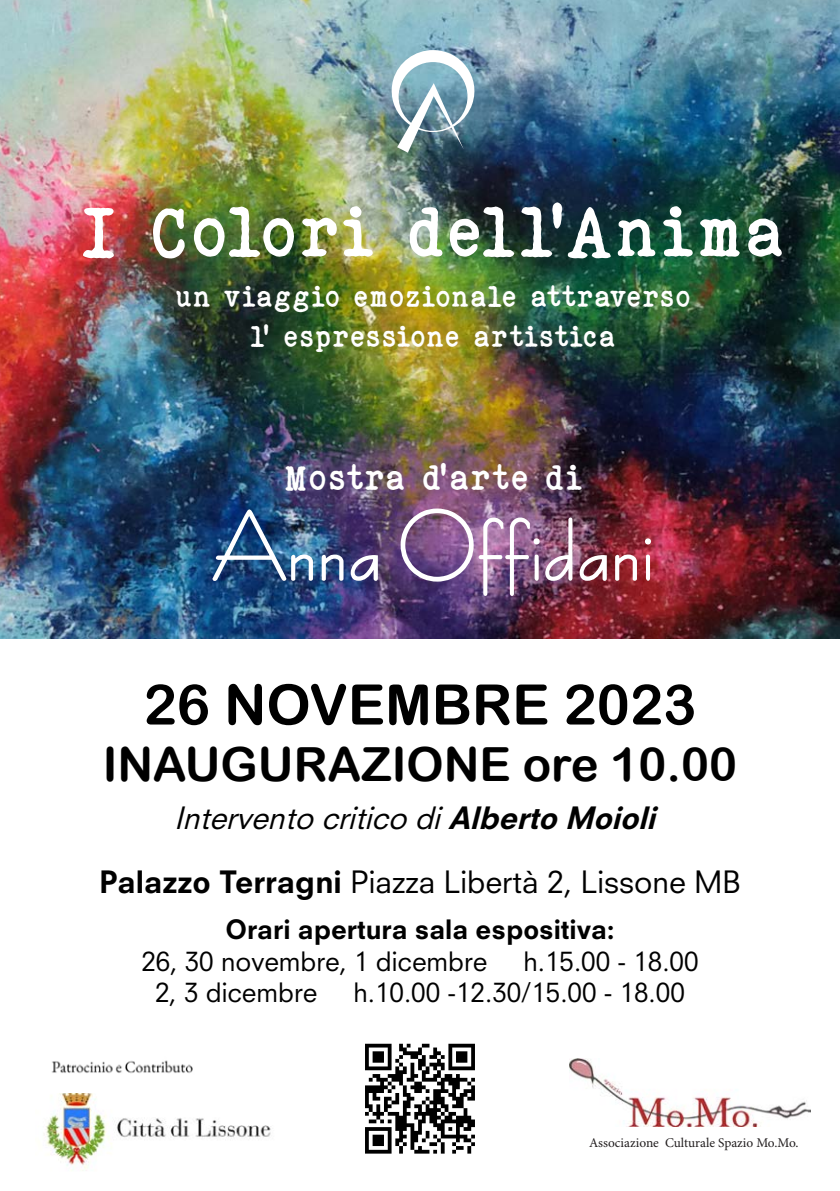
<style>
.page{position:relative;width:840px;height:1191px;background:#fff}
.page>*{position:absolute;margin:0;border:0;box-sizing:border-box;transform-origin:0 0}
.t1{font:700 96.8px "Fashion";color:#fff}
.t2{font:700 72px "ELEGANTTYPEWRITER";color:#fff}
.t3{font:55.8px "Arial Rounded MT Bold";color:#000}
.t4{font:47px "Arial Rounded MT Bold";color:#000}
.t5{font:700 36px "ELEGANTTYPEWRITER";color:#fff}
.t6{font:700 30px "ELEGANTTYPEWRITER";color:#fff}
.t7{font:30px "Neuzeit SLT Std";color:#000}
.t8{font:italic 30px "Neuzeit SLT Std";color:#000}
.t9{font:26px "Neuzeit SLT Std";color:#000}
.t10{font:800 26px "Neuzeit SLT Std";color:#000}
.t11{font:13.4px "Minion Pro";color:#231f20}
.s1{font-weight:800}
</style>
<div class="page">
<img style="left:0;top:0;width:839px;height:639px">
<svg style="left:385px;top:50px;width:96px;height:103px"></svg>
<svg style="left:365px;top:1043px;width:109px;height:110px"></svg>
<img style="left:569px;top:1058px;width:240px;height:68px">
<img style="left:45px;top:1093px;width:226px;height:78px">
<img style="left:52px;top:1060px;width:141px;height:14px">
<p class="t2" style="left:80px;top:189px;width:706px">I Colori dell’Anima</p>
<p class="t6" style="left:175px;top:279px;width:518px">un viaggio emozionale attraverso</p>
<p class="t6" style="left:250px;top:319px;width:367px">l’ espressione artistica</p>
<p class="t5" style="left:283px;top:456px;width:300px">Mostra d’arte di</p>
<p class="t1" style="left:212px;top:491px;width:443px">Anna Offidani</p>
<p class="t3" style="left:143px;top:671px;width:554px">26 NOVEMBRE 2023</p>
<p class="t4" style="left:103px;top:736px;width:635px">INAUGURAZIONE ore 10.00</p>
<p class="t8" style="left:174px;top:800px;width:491px">Intervento critico di<span class="s1">Alberto Moioli</span></p>
<p class="t7" style="left:99px;top:863px;width:643px"><span class="s1">Palazzo Terragni</span> Piazza Libertà 2, Lissone MB</p>
<p class="t10" style="left:225px;top:914px;width:390px">Orari apertura sala espositiva:</p>
<p class="t9" style="left:141px;top:945px;width:347px">26, 30 novembre, 1 dicembre</p>
<p class="t9" style="left:523px;top:945px;width:176px">h.15.00 - 18.00</p>
<p class="t9" style="left:155px;top:976px;width:163px">2, 3 dicembre</p>
<p class="t9" style="left:353px;top:976px;width:333px">h.10.00 -12.30/15.00 - 18.00</p>
<p class="t11" style="left:588px;top:1135px;width:211px">Associazione Culturale Spazio Mo.Mo.</p>
</div>
